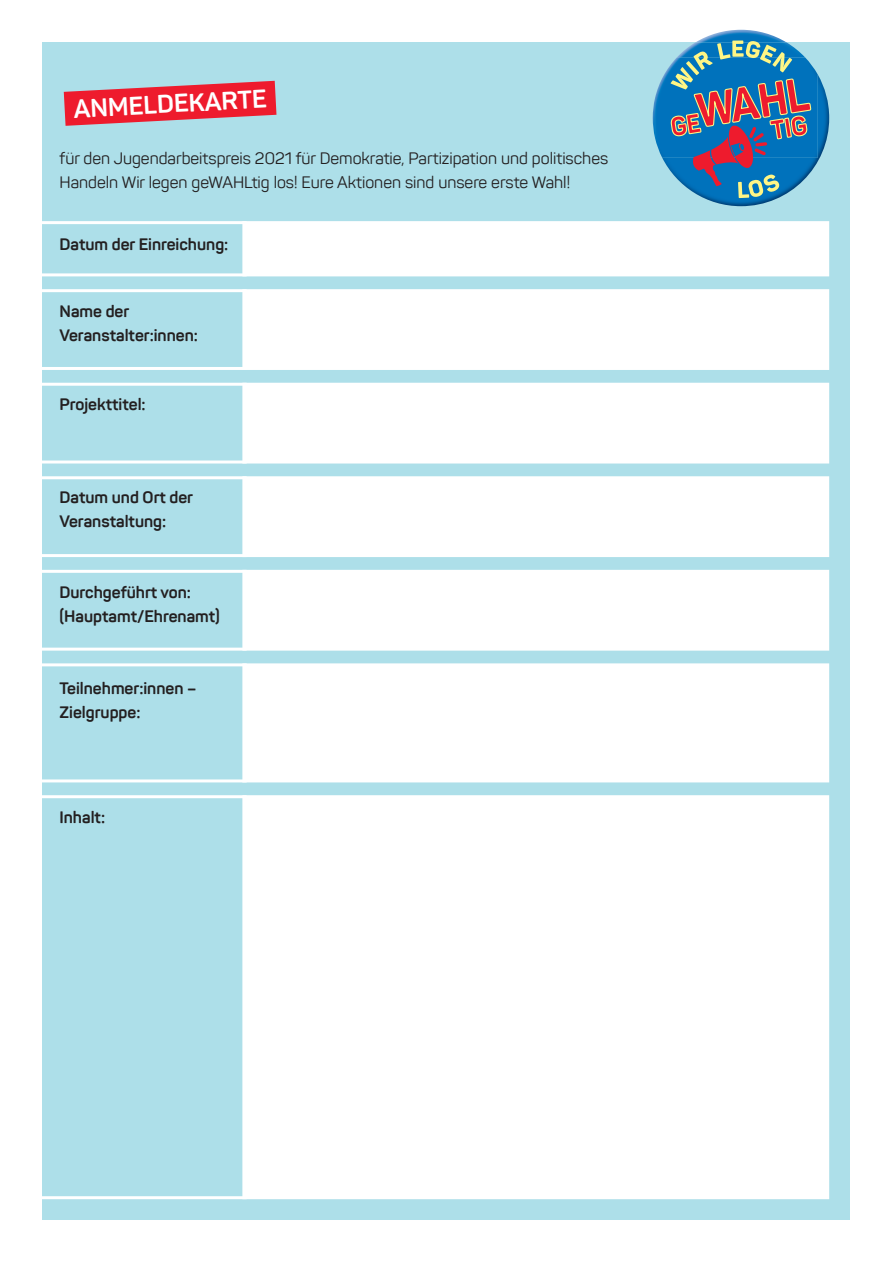
<style>
.page{position:relative;width:893px;height:1263px;background:#fff}
.page>*{position:absolute;margin:0;border:0;box-sizing:border-box;transform-origin:0 0}
.t1{font:700 25.5px "Panton";color:#fff}
.t2{font:700 16.5px/24px "Panton";color:#231f20}
.t3{font:16.5px/24px "Panton";color:#231f20}
</style>
<div class="page">
<div style="left:43px;top:43px;width:807px;height:1177px;background:#addfe9"></div>
<svg style="left:64px;top:81px;width:212px;height:45px"></svg>
<div style="left:242px;top:221px;width:587px;height:55px;background:#fff;border:3px solid #fff"></div>
<div style="left:34px;top:221px;width:213px;height:55px;border:3px solid #fff"></div>
<div style="left:242px;top:289px;width:587px;height:81px;background:#fff;border:3px solid #fff"></div>
<div style="left:34px;top:289px;width:213px;height:81px;border:3px solid #fff"></div>
<div style="left:242px;top:383px;width:587px;height:80px;background:#fff"></div>
<div style="left:34px;top:383px;width:213px;height:80px;border:3px solid #fff"></div>
<div style="left:242px;top:476px;width:587px;height:81px;background:#fff;border:3px solid #fff"></div>
<div style="left:34px;top:476px;width:213px;height:81px;border:3px solid #fff"></div>
<div style="left:242px;top:570px;width:587px;height:81px;background:#fff;border:3px solid #fff"></div>
<div style="left:34px;top:570px;width:213px;height:81px;border:3px solid #fff"></div>
<div style="left:242px;top:663px;width:587px;height:119px;background:#fff;border:3px solid #fff"></div>
<div style="left:34px;top:663px;width:213px;height:119px;border:3px solid #fff"></div>
<div style="left:242px;top:795px;width:587px;height:404px;background:#fff;border:3px solid #fff"></div>
<div style="left:34px;top:795px;width:213px;height:404px;border:3px solid #fff"></div>
<img style="left:653px;top:99px;width:2px;height:38px">
<img style="left:662px;top:75px;width:167px;height:131px">
<img style="left:655px;top:66px;width:163px;height:92px">
<svg style="left:670px;top:29px;width:142px;height:169px;background:#577ea5"></svg>
<h1 class="t1" style="left:73px;top:93px;width:195px;rotate:-3deg">ANMELDEKARTE</h1>
<p class="t3" style="left:60px;top:146px;width:550px">für den Jugendarbeitspreis 2021 für Demokratie, Partizipation und politisches<br>Handeln Wir legen geWAHLtig los! Eure Aktionen sind unsere erste Wahl!</p>
<p class="t2" style="left:60px;top:232px;width:170px">Datum der Einreichung:</p>
<p class="t2" style="left:60px;top:299px;width:140px">Name der<br>Veranstalter:innen:</p>
<p class="t2" style="left:60px;top:392px;width:88px">Projekttitel:</p>
<p class="t2" style="left:60px;top:485px;width:135px">Datum und Ort der<br>Veranstaltung:</p>
<p class="t2" style="left:60px;top:580px;width:162px">Durchgeführt von: (Hauptamt/Ehrenamt)</p>
<p class="t2" style="left:60px;top:676px;width:138px">Teilnehmer:innen –<br>Zielgruppe:</p>
<p class="t2" style="left:60px;top:805px;width:47px">Inhalt:</p>
</div>
